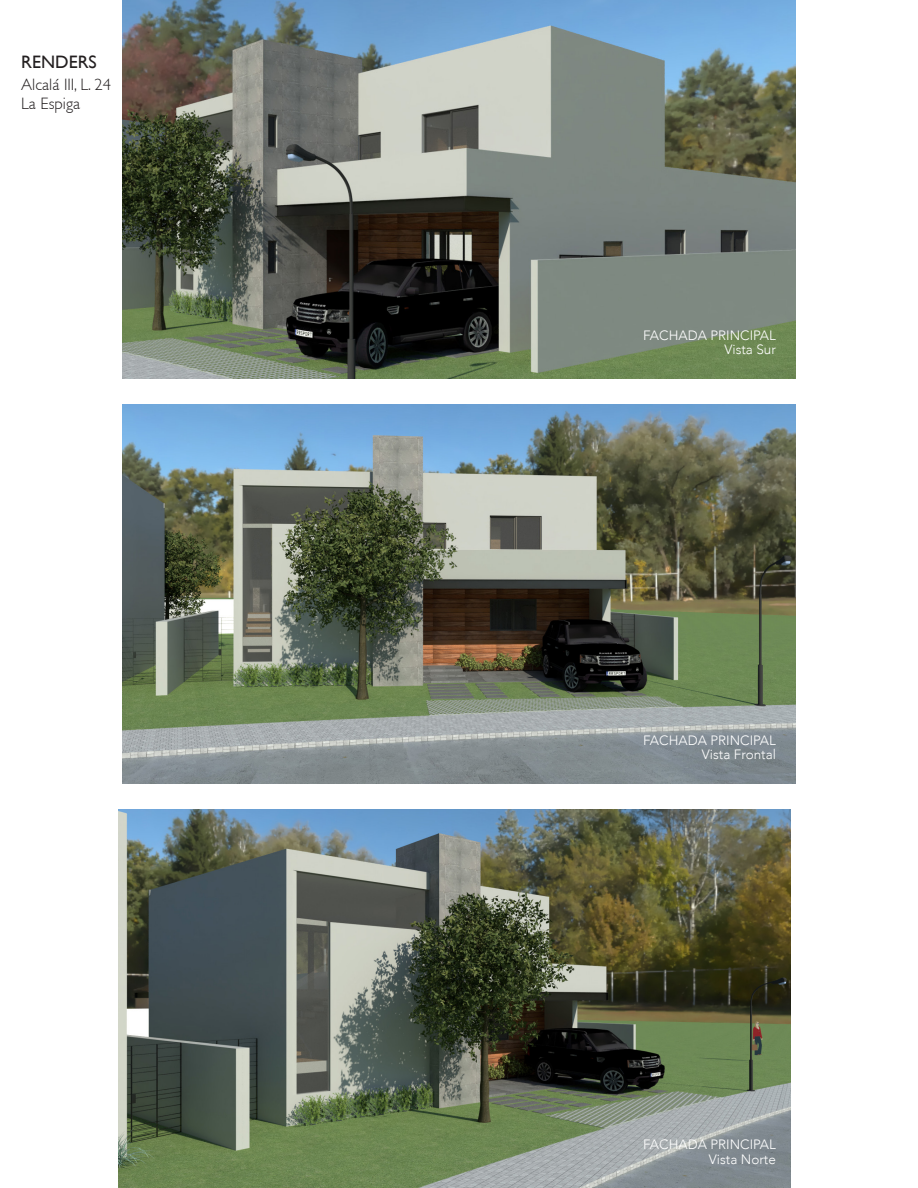
<style>
.page{position:relative;width:918px;height:1188px;background:#fff}
.page>*{position:absolute;margin:0;border:0;box-sizing:border-box;transform-origin:0 0}
.t1{font:18px "Gill Sans";color:#231f20}
.t2{font:300 16.5px "Gill Sans";color:#231f20}
.t3{font:300 13.5px "Avenir";color:#fff}
</style>
<div class="page">
<img style="left:123px;top:405px;width:672px;height:378px">
<img style="left:119px;top:810px;width:672px;height:378px">
<img style="left:123px;top:0;width:672px;height:378px">
<p class="t1" style="left:21px;top:51px;width:77px">RENDERS</p>
<p class="t2" style="left:21px;top:75px;width:91px">Alcalá III, L. 24</p>
<p class="t2" style="left:21px;top:94px;width:60px">La Espiga</p>
<p class="t3" style="left:643px;top:327px;width:134px">FACHADA PRINCIPAL</p>
<p class="t3" style="left:724px;top:341px;width:53px">Vista Sur</p>
<p class="t3" style="left:643px;top:732px;width:134px">FACHADA PRINCIPAL</p>
<p class="t3" style="left:702px;top:746px;width:76px">Vista Frontal</p>
<p class="t3" style="left:643px;top:1137px;width:134px">FACHADA PRINCIPAL</p>
<p class="t3" style="left:709px;top:1151px;width:69px">Vista Norte</p>
</div>
